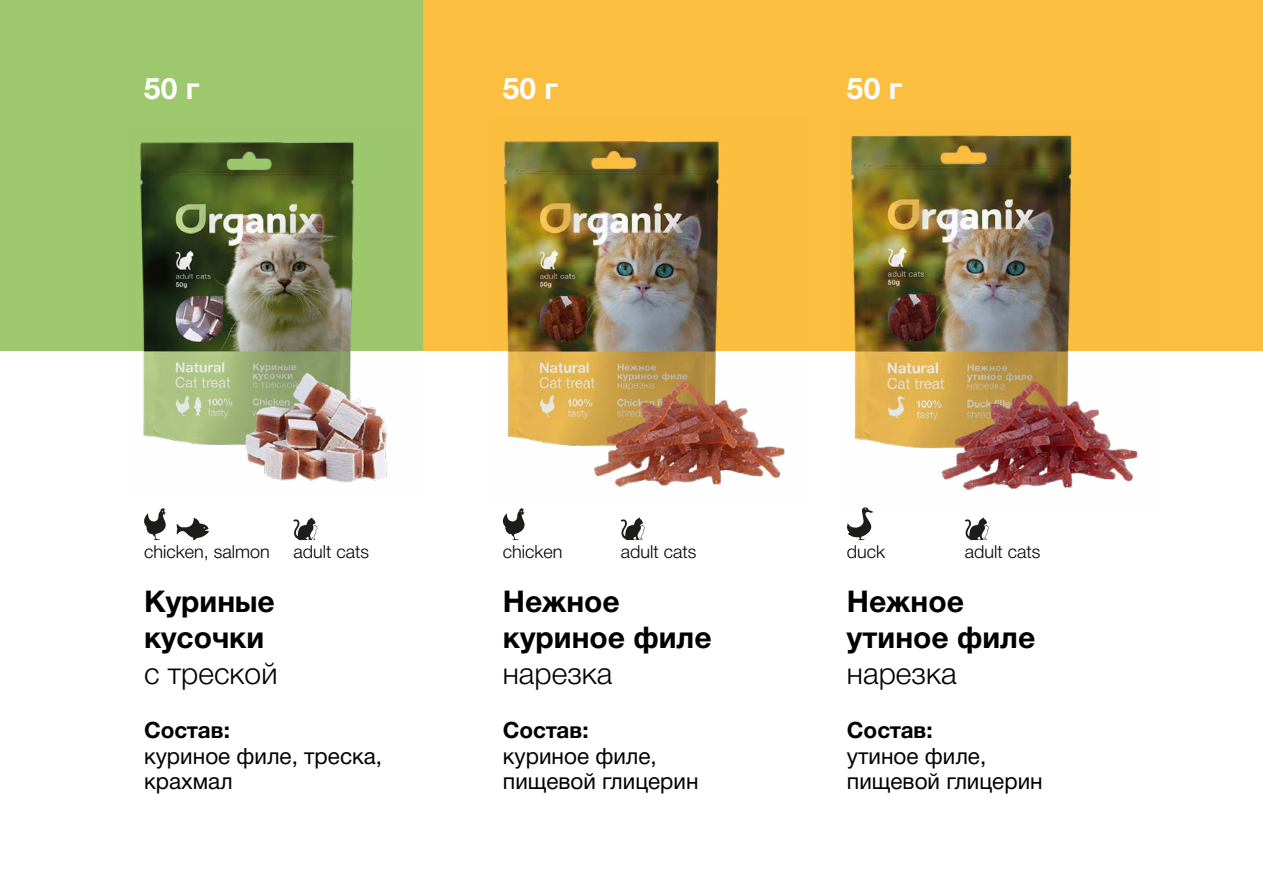
<style>
.page{position:relative;width:1263px;height:893px;background:#fff}
.page>*{position:absolute;margin:0;border:0;box-sizing:border-box;transform-origin:0 0}
.t1{font:700 30px/36px "Helvetica Neue Cyr";color:#000}
.t2{font:300 30px "Helvetica Neue Cyr";color:#000}
.t3{font:700 30px "Helvetica Neue Cyr";color:#fff}
.t4{font:22.5px/25.5px "Helvetica Neue Cyr";color:#000}
.t5{font:700 22.5px "Helvetica Neue Cyr";color:#000}
.t6{font:300 18px "Helvetica Neue Cyr";color:#000}
</style>
<div class="page">
<div style="left:0;top:0;width:1263px;height:351px;background:#fbbe3f"></div>
<div style="left:0;top:0;width:423px;height:351px;background:#9dc86d"></div>
<svg style="left:847px;top:507px;width:26px;height:33px"></svg>
<img style="left:140px;top:142px;width:247px;height:341px">
<img style="left:504px;top:141px;width:281px;height:346px">
<img style="left:851px;top:135px;width:287px;height:355px">
<svg style="left:620px;top:517px;width:25px;height:23px"></svg>
<svg style="left:293px;top:517px;width:25px;height:23px"></svg>
<svg style="left:965px;top:517px;width:24px;height:23px"></svg>
<svg style="left:177px;top:518px;width:32px;height:22px"></svg>
<svg style="left:502px;top:508px;width:23px;height:32px"></svg>
<svg style="left:144px;top:508px;width:22px;height:32px"></svg>
<h1 class="t3" style="left:144px;top:72px;width:57px">50 г</h1>
<h1 class="t3" style="left:503px;top:72px;width:57px">50 г</h1>
<h1 class="t3" style="left:847px;top:72px;width:57px">50 г</h1>
<p class="t6" style="left:144px;top:542px;width:127px">chicken, salmon</p>
<p class="t6" style="left:293px;top:542px;width:77px">adult cats</p>
<p class="t6" style="left:503px;top:542px;width:61px">chicken</p>
<p class="t6" style="left:621px;top:542px;width:77px">adult cats</p>
<p class="t6" style="left:847px;top:542px;width:40px">duck</p>
<p class="t6" style="left:965px;top:542px;width:77px">adult cats</p>
<h1 class="t1" style="left:144px;top:584px;width:132px">Куриные кусочки</h1>
<h1 class="t2" style="left:144px;top:657px;width:135px">с треской</h1>
<p class="t5" style="left:144px;top:718px;width:87px">Состав:</p>
<p class="t4" style="left:144px;top:743px;width:240px">куриное филе, треска, крахмал</p>
<h1 class="t1" style="left:503px;top:584px;width:210px">Нежное куриное филе</h1>
<h1 class="t2" style="left:503px;top:657px;width:111px">нарезка</h1>
<p class="t5" style="left:503px;top:718px;width:87px">Состав:</p>
<p class="t4" style="left:503px;top:743px;width:197px">куриное филе, пищевой глицерин</p>
<h1 class="t1" style="left:847px;top:584px;width:190px">Нежное утиное филе</h1>
<h1 class="t2" style="left:847px;top:657px;width:111px">нарезка</h1>
<p class="t5" style="left:847px;top:718px;width:87px">Состав:</p>
<p class="t4" style="left:847px;top:743px;width:197px">утиное филе, пищевой глицерин</p>
</div>
